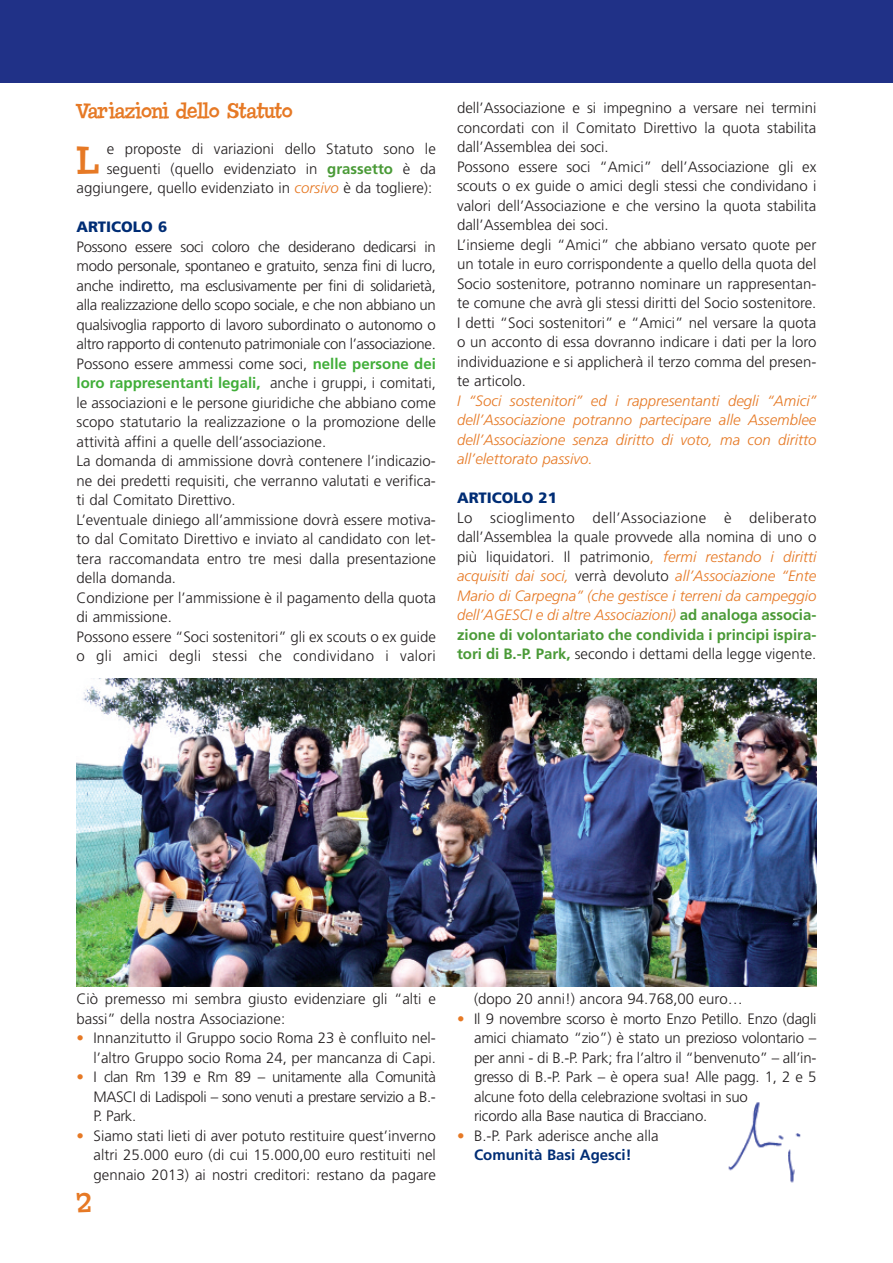
<style>
.page{position:relative;width:893px;height:1263px;background:#fff}
.page>*{position:absolute;margin:0;border:0;box-sizing:border-box;transform-origin:0 0}
.t1{font:39.75px "Chowderhead";color:#e67925}
.t2{font:27px "Chowderhead";color:#e67925}
.t3{font:21px "Chowderhead";color:#e67925}
.t4{font:300 15px/19.5px "Frutiger CE";color:#231f20}
.t5{font:italic 300 15px/19.5px "Frutiger CE";color:#e67925;text-align:justify}
.t6{font:700 15px "Frutiger";color:#41ae39}
.t7{font:700 15px "Frutiger";color:#4a9a37}
.t8{font:900 15px "Frutiger CE";color:#002d75}
.t9{font:700 15px "Frutiger";color:#002d75}
.s1{font-family:"Frutiger";font-weight:700;color:#4a9a37}
.s2{font-style:italic;color:#e67925}
.s3{font-family:"Frutiger";font-weight:700;color:#41ae39}
.s4{font-family:"Frutiger CE";font-weight:300;color:#231f20}
.s5{font-style:normal;color:#231f20}
.s6{font-style:normal}
.s7{font-family:"Frutiger";font-weight:700;font-style:normal;color:#4a9a37}
.s8{font-family:"Frutiger";font-weight:700;color:#e67925}
</style>
<div class="page">
<div style="left:0;top:0;width:893px;height:82px;background:#203187"></div>
<img style="left:728px;top:1102px;width:73px;height:81px">
<img style="left:77px;top:678px;width:739px;height:308px">
<h3 class="t3" style="left:77px;top:99px;width:218px">Variazioni dello Statuto</h3>
<h1 class="t1" style="left:77px;top:137px;width:24px">L</h1>
<p class="t4" style="left:77px;top:140px;width:361px;text-align:right">e proposte di variazioni dello Statuto sono le seguenti (quello evidenziato in <span class="s1">grassetto</span> è da aggiungere, quello evidenziato in <span class="s2">corsivo</span> è da togliere):</p>
<p class="t8" style="left:77px;top:221px;width:92px">ARTICOLO 6</p>
<p class="t4" style="left:77px;top:238px;width:361px;text-align:justify">Possono essere soci coloro che desiderano dedicarsi in modo personale, spontaneo e gratuito, senza fini di lucro, anche indiretto, ma esclusivamente per fini di solidarietà, alla realizzazione dello scopo sociale, e che non abbiano un qualsivoglia rapporto di lavoro subordinato o autonomo o altro rapporto di contenuto patrimoniale con l’associazione.<br>Possono essere ammessi come soci, <span class="s3">nelle persone dei</span></p>
<p class="t6" style="left:77px;top:377px;width:361px">loro rappresentanti legali, <span class="s4">anche i gruppi, i comitati,</span></p>
<p class="t4" style="left:77px;top:394px;width:361px">le associazioni e le persone giuridiche che abbiano come scopo statutario la realizzazione o la promozione delle attività affini a quelle dell’associazione.<br>La domanda di ammissione dovrà contenere l’indicazio&shy;ne dei predetti requisiti, che verranno valutati e verifica&shy;ti dal Comitato Direttivo.<br>L’eventuale diniego all’ammissione dovrà essere motiva&shy;to dal Comitato Direttivo e inviato al candidato con let&shy;tera raccomandata entro tre mesi dalla presentazione della domanda.<br>Condizione per l’ammissione è il pagamento della quota di ammissione.<br>Possono essere “Soci sostenitori” gli ex scouts o ex guide o gli amici degli stessi che condividano i valori</p>
<p class="t4" style="left:457px;top:99px;width:361px">dell’Associazione e si impegnino a versare nei termini concordati con il Comitato Direttivo la quota stabilita dall’Assemblea dei soci.<br>Possono essere soci “Amici” dell’Associazione gli ex scouts o ex guide o amici degli stessi che condividano i valori dell’Associazione e che versino la quota stabilita dall’Assemblea dei soci.<br>L’insieme degli “Amici” che abbiano versato quote per un totale in euro corrispondente a quello della quota del Socio sostenitore, potranno nominare un rappresentan&shy;te comune che avrà gli stessi diritti del Socio sostenitore.<br>I detti “Soci sostenitori” e “Amici” nel versare la quota o un acconto di essa dovranno indicare i dati per la loro individuazione e si applicherà il terzo comma del presen&shy;te articolo.</p>
<p class="t5" style="left:457px;top:392px;width:361px">I “Soci sostenitori” ed i rappresentanti degli “Amici” dell’Associazione potranno partecipare alle Assemblee dell’Associazione senza diritto di voto, ma con diritto all’elettorato passivo.</p>
<p class="t8" style="left:457px;top:492px;width:101px">ARTICOLO 21</p>
<p class="t5" style="left:457px;top:509px;width:361px"><span class="s5">Lo scioglimento dell’Associazione è deliberato dall’Assemblea la quale provvede alla nomina di uno o più liquidatori. Il patrimonio</span><span class="s6">,</span> fermi restando i diritti acquisiti dai soci, <span class="s5">verrà devoluto</span> all’Associazione “Ente Mario di Carpegna” (che gestisce i terreni da campeggio dell’AGESCI e di altre Associazioni) <span class="s7">ad analoga associa-</span></p>
<p class="t7" style="left:457px;top:629px;width:361px">zione di volontariato che condivida i principi ispira-</p>
<p class="t4" style="left:457px;top:645px;width:361px"><span class="s1">tori di B.-P. Park,</span> secondo i dettami della legge vigente.</p>
<p class="t4" style="left:77px;top:990px;width:361px">Ciò premesso mi sembra giusto evidenziare gli “alti e bassi” della nostra Associazione:</p>
<p class="t4" style="left:77px;top:1029px;width:361px;text-align:right"><span class="s8">•</span> Innanzitutto il Gruppo socio Roma 23 è confluito nel&shy;l’altro Gruppo socio Roma 24, per mancanza di Capi.</p>
<p class="t4" style="left:94px;top:1068px;width:344px;text-align:justify;text-indent:-17px"><span class="s8">•</span> I clan Rm 139 e Rm 89 – unitamente alla Comunità MASCI di Ladispoli – sono venuti a prestare servizio a B.- P. Park.</p>
<p class="t4" style="left:94px;top:1127px;width:344px;text-align:justify;text-indent:-17px"><span class="s8">•</span> Siamo stati lieti di aver potuto restituire quest’inverno altri 25.000 euro (di cui 15.000,00 euro restituiti nel gennaio 2013) ai nostri creditori: restano da pagare</p>
<h2 class="t2" style="left:77px;top:1186px;width:17px">2</h2>
<p class="t4" style="left:474px;top:990px;width:270px">(dopo 20 anni!) ancora 94.768,00 euro…</p>
<p class="t4" style="left:474px;top:1010px;width:344px;text-indent:-17px"><span class="s8">•</span> Il 9 novembre scorso è morto Enzo Petillo. Enzo (dagli amici chiamato “zio”) è stato un prezioso volontario – per anni - di B.-P. Park; fra l’altro il “benvenuto” – all’in&shy;gresso di B.-P. Park – è opera sua! Alle pagg. 1, 2 e 5 alcune foto della celebrazione svoltasi in suo<br>ricordo alla Base nautica di Bracciano.</p>
<p class="t4" style="left:457px;top:1127px;width:203px"><span class="s8">•</span> B.-P. Park aderisce anche alla</p>
<p class="t9" style="left:474px;top:1149px;width:159px">Comunità Basi Agesci!</p>
</div>
